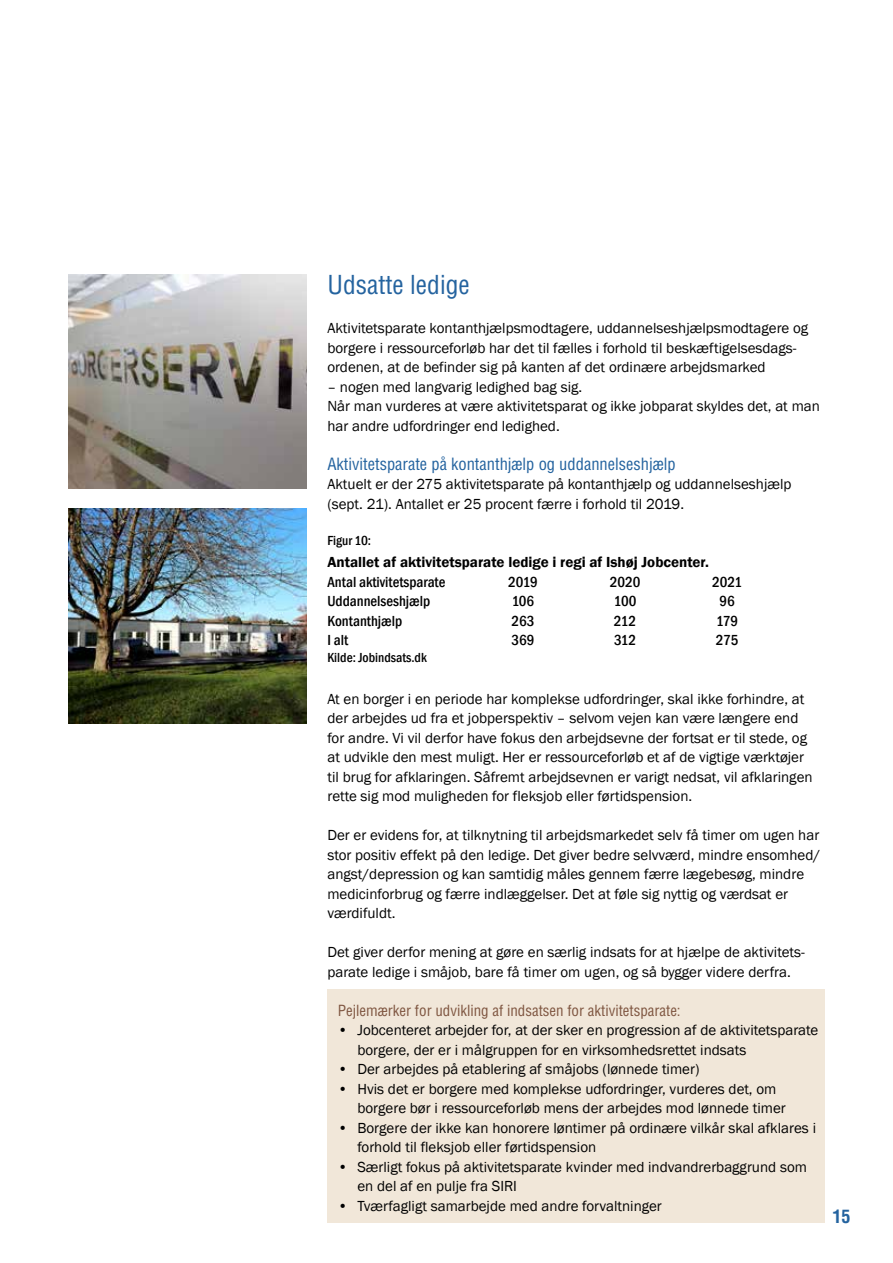
<style>
.page{position:relative;width:893px;height:1263px;background:#fff}
.page>*{position:absolute;margin:0;border:0;box-sizing:border-box;transform-origin:0 0}
.t1{font:condensed 25.5px "Helvetica";color:#24639f}
.t2{font:700 condensed 18px "Helvetica";color:#24639f}
.t3{font:condensed 16.5px "Helvetica";color:#24639f}
.t4{font:15px/19.5px "Franklin Gothic";color:#000}
.t5{font:500 condensed 15px "Franklin Gothic";color:#000}
.t6{font:600 15px "Franklin Gothic";color:#000}
.t7{font:condensed 15px "Helvetica";color:#7f5641}
.t8{font:500 condensed 13.5px "Franklin Gothic";color:#000}
</style>
<div class="page">
<div style="left:327px;top:989px;width:498px;height:233px;background:#f1e7d9"></div>
<img style="left:68px;top:274px;width:238px;height:215px">
<img style="left:68px;top:509px;width:238px;height:214px">
<h1 class="t1" style="left:327px;top:269px;width:144px">Udsatte ledige</h1>
<p class="t4" style="left:327px;top:319px;width:482px">Aktivitetsparate kontanthjælpsmodtagere, uddannelseshjælpsmodtagere og borgere i ressourceforløb har det til fælles i forhold til beskæftigelsesdags&shy;ordenen, at de befinder sig på kanten af det ordinære arbejdsmarked</p>
<p class="t4" style="left:327px;top:377px;width:494px">– nogen med langvarig ledighed bag sig.<br>Når man vurderes at være aktivitetsparat og ikke jobparat skyldes det, at man har andre udfordringer end ledighed.</p>
<p class="t3" style="left:327px;top:453px;width:350px">Aktivitetsparate på kontanthjælp og uddannelseshjælp</p>
<p class="t4" style="left:327px;top:475px;width:466px">Aktuelt er der 275 aktivitetsparate på kontanthjælp og uddannelseshjælp (sept. 21). Antallet er 25 procent færre i forhold til 2019.</p>
<p class="t8" style="left:327px;top:531px;width:45px">Figur 10:</p>
<p class="t6" style="left:327px;top:553px;width:383px">Antallet af aktivitetsparate ledige i regi af Ishøj Jobcenter.</p>
<p class="t5" style="left:327px;top:572px;width:120px">Antal aktivitetsparate</p>
<p class="t5" style="left:508px;top:572px;width:31px">2019</p>
<p class="t5" style="left:610px;top:572px;width:32px">2020</p>
<p class="t5" style="left:712px;top:572px;width:31px">2021</p>
<p class="t5" style="left:327px;top:591px;width:104px">Uddannelseshjælp</p>
<p class="t5" style="left:512px;top:591px;width:24px">106</p>
<p class="t5" style="left:614px;top:591px;width:24px">100</p>
<p class="t5" style="left:719px;top:591px;width:17px">96</p>
<p class="t5" style="left:327px;top:611px;width:76px">Kontanthjælp</p>
<p class="t5" style="left:511px;top:611px;width:24px">263</p>
<p class="t5" style="left:614px;top:611px;width:24px">212</p>
<p class="t5" style="left:716px;top:611px;width:23px">179</p>
<p class="t5" style="left:327px;top:630px;width:22px">I alt</p>
<p class="t5" style="left:511px;top:630px;width:24px">369</p>
<p class="t5" style="left:614px;top:630px;width:24px">312</p>
<p class="t5" style="left:716px;top:630px;width:24px">275</p>
<p class="t8" style="left:327px;top:648px;width:101px">Kilde: Jobindsats.dk</p>
<p class="t4" style="left:327px;top:689px;width:487px">At en borger i en periode har komplekse udfordringer, skal ikke forhindre, at der arbejdes ud fra et jobperspektiv – selvom vejen kan være længere end for andre. Vi vil derfor have fokus den arbejdsevne der fortsat er til stede, og at udvikle den mest muligt. Her er ressourceforløb et af de vigtige værktøjer til brug for afklaringen. Såfremt arbejdsevnen er varigt nedsat, vil afklaringen rette sig mod muligheden for fleksjob eller førtidspension.</p>
<p class="t4" style="left:327px;top:826px;width:494px">Der er evidens for, at tilknytning til arbejdsmarkedet selv få timer om ugen har stor positiv effekt på den ledige. Det giver bedre selvværd, mindre ensomhed/ angst/depression og kan samtidig måles gennem færre lægebesøg, mindre medicinforbrug og færre indlæggelser. Det at føle sig nyttig og værdsat er værdifuldt.</p>
<p class="t4" style="left:327px;top:943px;width:479px">Det giver derfor mening at gøre en særlig indsats for at hjælpe de aktivitets&shy;parate ledige i småjob, bare få timer om ugen, og så bygger videre derfra.</p>
<p class="t7" style="left:338px;top:1001px;width:344px">Pejlemærker for udvikling af indsatsen for aktivitetsparate:</p>
<p class="t4" style="left:357px;top:1021px;width:462px;text-indent:-20px">• Jobcenteret arbejder for, at der sker en progression af de aktivitetsparate borgere, der er i målgruppen for en virksomhedsrettet indsats</p>
<p class="t4" style="left:338px;top:1060px;width:363px">• Der arbejdes på etablering af småjobs (lønnede timer)</p>
<p class="t4" style="left:357px;top:1079px;width:430px;text-indent:-20px">• Hvis det er borgere med komplekse udfordringer, vurderes det, om borgere bør i ressourceforløb mens der arbejdes mod lønnede timer</p>
<p class="t4" style="left:357px;top:1118px;width:460px;text-indent:-20px">• Borgere der ikke kan honorere løntimer på ordinære vilkår skal afklares i forhold til fleksjob eller førtidspension</p>
<p class="t4" style="left:357px;top:1157px;width:451px;text-indent:-20px">• Særligt fokus på aktivitetsparate kvinder med indvandrerbaggrund som en del af en pulje fra SIRI</p>
<p class="t4" style="left:338px;top:1196px;width:325px">• Tværfagligt samarbejde med andre forvaltninger</p>
<p class="t2" style="left:832px;top:1205px;width:19px">15</p>
</div>
